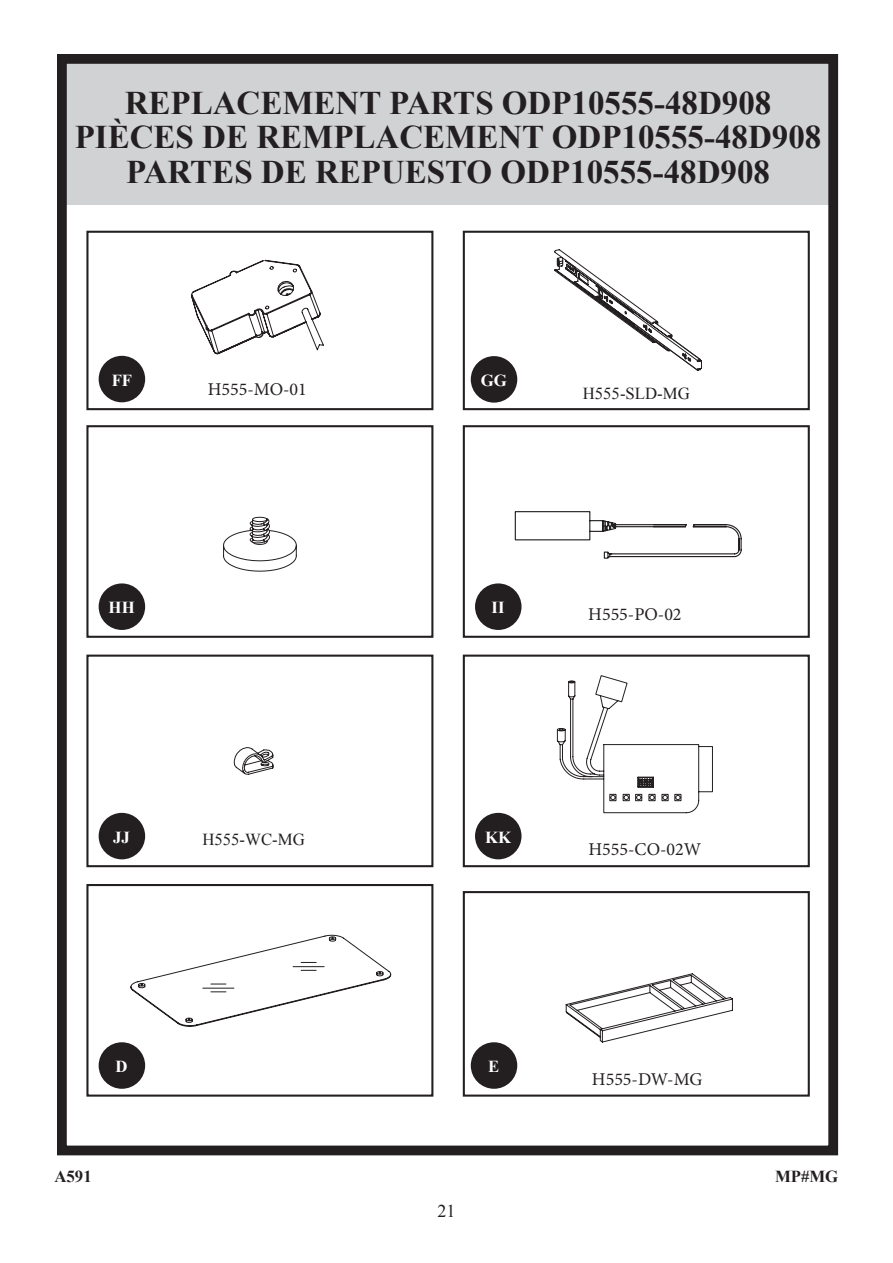
<style>
.page{position:relative;width:893px;height:1263px;background:#fff}
.page>*{position:absolute;margin:0;border:0;box-sizing:border-box;transform-origin:0 0}
.t1{font:700 33px "Times New Roman";color:#231f20}
.t2{font:18px "Minion Pro";color:#231f20}
.t3{font:18px "Times New Roman";color:#231f20}
.t4{font:16.8px "Times New Roman";color:#231f20}
.t5{font:700 16.8px "Times New Roman";color:#fff}
.t6{font:700 16.8px "Times New Roman";color:#231f20}
</style>
<div class="page">
<div style="left:463px;top:425px;width:347px;height:213px;border:2px solid #231f20"></div>
<div style="left:66px;top:64px;width:763px;height:141px;background:#d1d2d4"></div>
<div style="left:57px;top:54px;width:781px;height:1101px;border:10px solid #231f20"></div>
<div style="left:86px;top:425px;width:347px;height:213px;border:2px solid #231f20"></div>
<div style="left:86px;top:655px;width:347px;height:212px;border:2px solid #231f20"></div>
<div style="left:86px;top:231px;width:347px;height:179px;border:2px solid #231f20"></div>
<div style="left:86px;top:884px;width:347px;height:213px;border:2px solid #231f20"></div>
<div style="left:463px;top:655px;width:347px;height:212px;border:2px solid #231f20"></div>
<div style="left:99px;top:583px;width:46px;height:47px;background:#231f20;border-radius:50%"></div>
<div style="left:99px;top:813px;width:46px;height:46px;background:#231f20;border-radius:50%"></div>
<div style="left:99px;top:356px;width:46px;height:46px;background:#231f20;border-radius:50%"></div>
<div style="left:99px;top:1042px;width:46px;height:47px;background:#231f20;border-radius:50%"></div>
<div style="left:475px;top:583px;width:46px;height:47px;background:#231f20;border-radius:50%"></div>
<div style="left:475px;top:813px;width:46px;height:46px;background:#231f20;border-radius:50%"></div>
<div style="left:463px;top:231px;width:347px;height:179px;border:2px solid #231f20"></div>
<div style="left:471px;top:356px;width:46px;height:47px;background:#231f20;border-radius:50%"></div>
<svg style="left:191px;top:260px;width:133px;height:94px"></svg>
<svg style="left:554px;top:249px;width:148px;height:122px"></svg>
<svg style="left:223px;top:517px;width:74px;height:54px"></svg>
<svg style="left:514px;top:511px;width:228px;height:48px"></svg>
<svg style="left:234px;top:747px;width:39px;height:27px"></svg>
<svg style="left:130px;top:935px;width:261px;height:92px"></svg>
<svg style="left:557px;top:675px;width:156px;height:138px"></svg>
<div style="left:463px;top:891px;width:347px;height:206px;border:2px solid #231f20"></div>
<div style="left:471px;top:1042px;width:46px;height:47px;background:#231f20;border-radius:50%"></div>
<svg style="left:566px;top:973px;width:167px;height:70px"></svg>
<p class="t1" style="left:125px;top:80px;width:648px">REPLACEMENT PARTS ODP10555-48D908</p>
<p class="t1" style="left:75px;top:114px;width:748px">PIÈCES DE REMPLACEMENT ODP10555-48D908</p>
<p class="t1" style="left:126px;top:149px;width:645px">PARTES DE REPUESTO ODP10555-48D908</p>
<p class="t5" style="left:112px;top:368px;width:22px">FF</p>
<p class="t2" style="left:208px;top:377px;width:101px">H555-MO-01</p>
<p class="t5" style="left:481px;top:369px;width:28px">GG</p>
<p class="t4" style="left:583px;top:382px;width:109px">H555-SLD-MG</p>
<p class="t5" style="left:109px;top:596px;width:28px">HH</p>
<p class="t5" style="left:491px;top:596px;width:15px">II</p>
<p class="t2" style="left:588px;top:602px;width:95px">H555-PO-02</p>
<p class="t5" style="left:113px;top:825px;width:18px">JJ</p>
<p class="t4" style="left:202px;top:828px;width:104px">H555-WC-MG</p>
<p class="t5" style="left:485px;top:825px;width:28px">KK</p>
<p class="t2" style="left:588px;top:837px;width:114px">H555-CO-02W</p>
<p class="t5" style="left:116px;top:1055px;width:14px">D</p>
<p class="t5" style="left:488px;top:1055px;width:13px">E</p>
<p class="t2" style="left:592px;top:1067px;width:112px">H555-DW-MG</p>
<p class="t6" style="left:54px;top:1165px;width:39px">A591</p>
<p class="t6" style="left:775px;top:1165px;width:65px">MP#MG</p>
<p class="t3" style="left:437px;top:1199px;width:19px">21</p>
</div>
